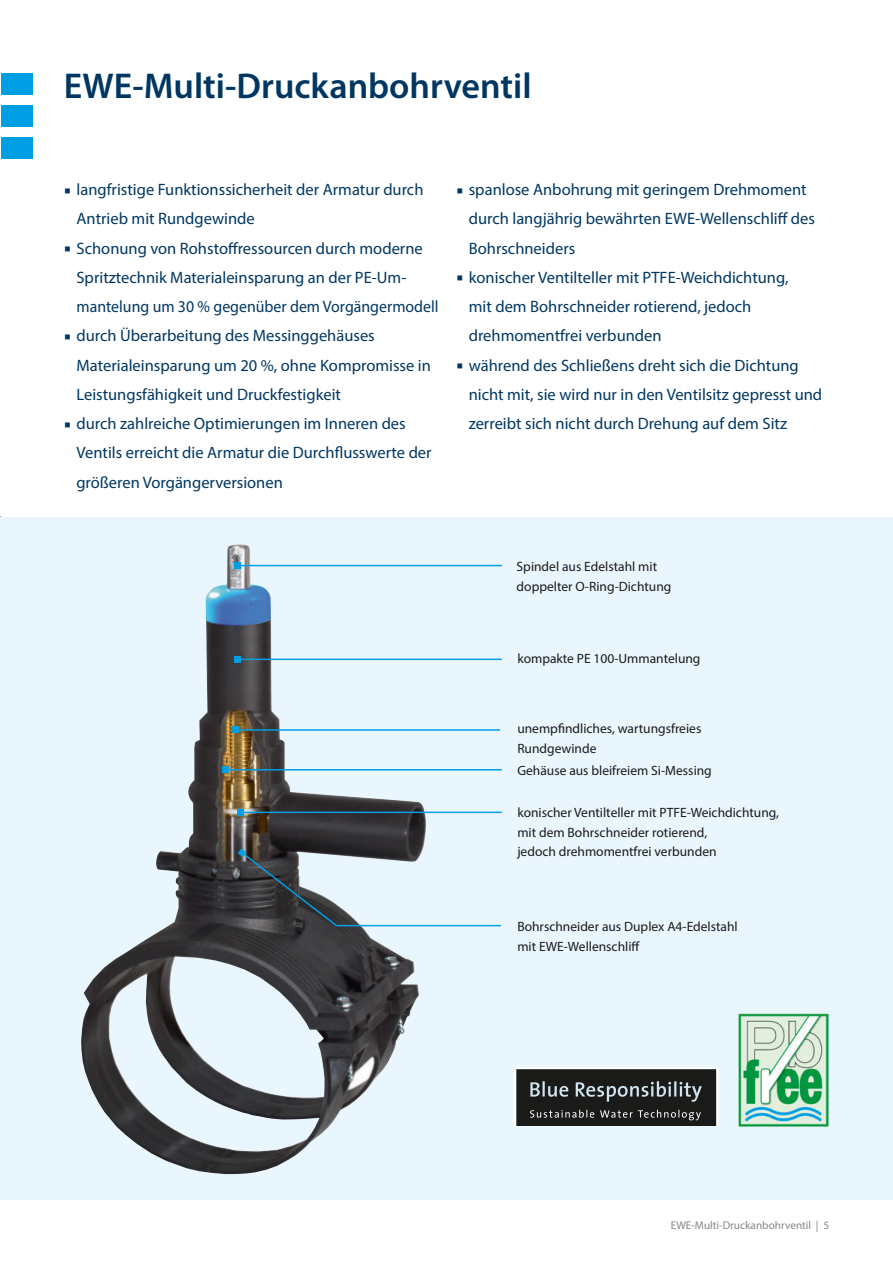
<style>
.page{position:relative;width:893px;height:1263px;background:#fff}
.page>*{position:absolute;margin:0;border:0;box-sizing:border-box;transform-origin:0 0}
.t1{font:600 36px "Myriad Pro";color:#003762}
.t2{font:16.5px/29.2px "Myriad Pro";color:#003762}
.t3{font:13.5px/19.5px "Myriad Pro";color:#1a1a18}
.t4{font:11.25px "Myriad Pro";color:#878786}
</style>
<div class="page">
<div style="left:0;top:517px;width:893px;height:682px;background:#eaf6fe"></div>
<div style="left:1px;top:73px;width:32px;height:22px;background:#009ee3"></div>
<div style="left:1px;top:105px;width:32px;height:21px;background:#009ee3"></div>
<div style="left:1px;top:137px;width:32px;height:21px;background:#009ee3"></div>
<img style="left:81px;top:544px;width:345px;height:630px">
<hr style="left:237px;top:565px;width:265px;height:1px;background:#009ee3">
<svg style="left:234px;top:562px;width:6px;height:6px"></svg>
<hr style="left:237px;top:659px;width:265px;height:1px;background:#009ee3">
<svg style="left:234px;top:656px;width:6px;height:6px"></svg>
<hr style="left:235px;top:729px;width:265px;height:2px;background:#009ee3">
<svg style="left:232px;top:727px;width:6px;height:6px"></svg>
<hr style="left:225px;top:769px;width:277px;height:1px;background:#009ee3">
<svg style="left:222px;top:767px;width:6px;height:6px"></svg>
<svg style="left:238px;top:848px;width:263px;height:79px"></svg>
<hr style="left:241px;top:812px;width:261px;height:1px;background:#009ee3">
<svg style="left:238px;top:809px;width:6px;height:6px"></svg>
<img style="left:739px;top:1013px;width:89px;height:113px">
<svg style="left:514px;top:1067px;width:204px;height:59px;background:#383a39"></svg>
<h1 class="t1" style="left:64px;top:63px;width:469px">EWE-Multi-Druckanbohrventil</h1>
<p class="t2" style="left:77px;top:175px;width:364px">langfristige Funktionssicherheit der Armatur durch Antrieb mit Rundgewinde<br>Schonung von Rohstoffressourcen durch moderne Spritztechnik Materialeinsparung an der PE-Um&shy;mantelung um 30 % gegenüber dem Vorgängermodell durch Überarbeitung des Messinggehäuses Materialeinsparung um 20 %, ohne Kompromisse in Leistungsfähigkeit und Druckfestigkeit<br>durch zahlreiche Optimierungen im Inneren des Ventils erreicht die Armatur die Durchflusswerte der größeren Vorgängerversionen</p>
<p class="t2" style="left:469px;top:175px;width:355px">spanlose Anbohrung mit geringem Drehmoment durch langjährig bewährten EWE-Wellenschliff des Bohrschneiders<br>konischer Ventilteller mit PTFE-Weichdichtung,<br>mit dem Bohrschneider rotierend, jedoch drehmomentfrei verbunden<br>während des Schließens dreht sich die Dichtung nicht mit, sie wird nur in den Ventilsitz gepresst und zerreibt sich nicht durch Drehung auf dem Sitz</p>
<p class="t3" style="left:517px;top:557px;width:156px">Spindel aus Edelstahl mit doppelter O-Ring-Dichtung</p>
<p class="t3" style="left:517px;top:649px;width:185px">kompakte PE 100-Ummantelung</p>
<p class="t3" style="left:517px;top:719px;width:185px">unempfindliches, wartungsfreies<br>Rundgewinde</p>
<p class="t3" style="left:517px;top:761px;width:196px">Gehäuse aus bleifreiem Si-Messing</p>
<p class="t3" style="left:517px;top:803px;width:263px">konischer Ventilteller mit PTFE-Weichdichtung, mit dem Bohrschneider rotierend,<br>jedoch drehmomentfrei verbunden</p>
<p class="t3" style="left:517px;top:917px;width:222px">Bohrschneider aus Duplex A4-Edelstahl mit EWE-Wellenschliff</p>
<p class="t4" style="left:671px;top:1218px;width:160px">EWE-Multi-Druckanbohrventil | 5</p>
</div>
